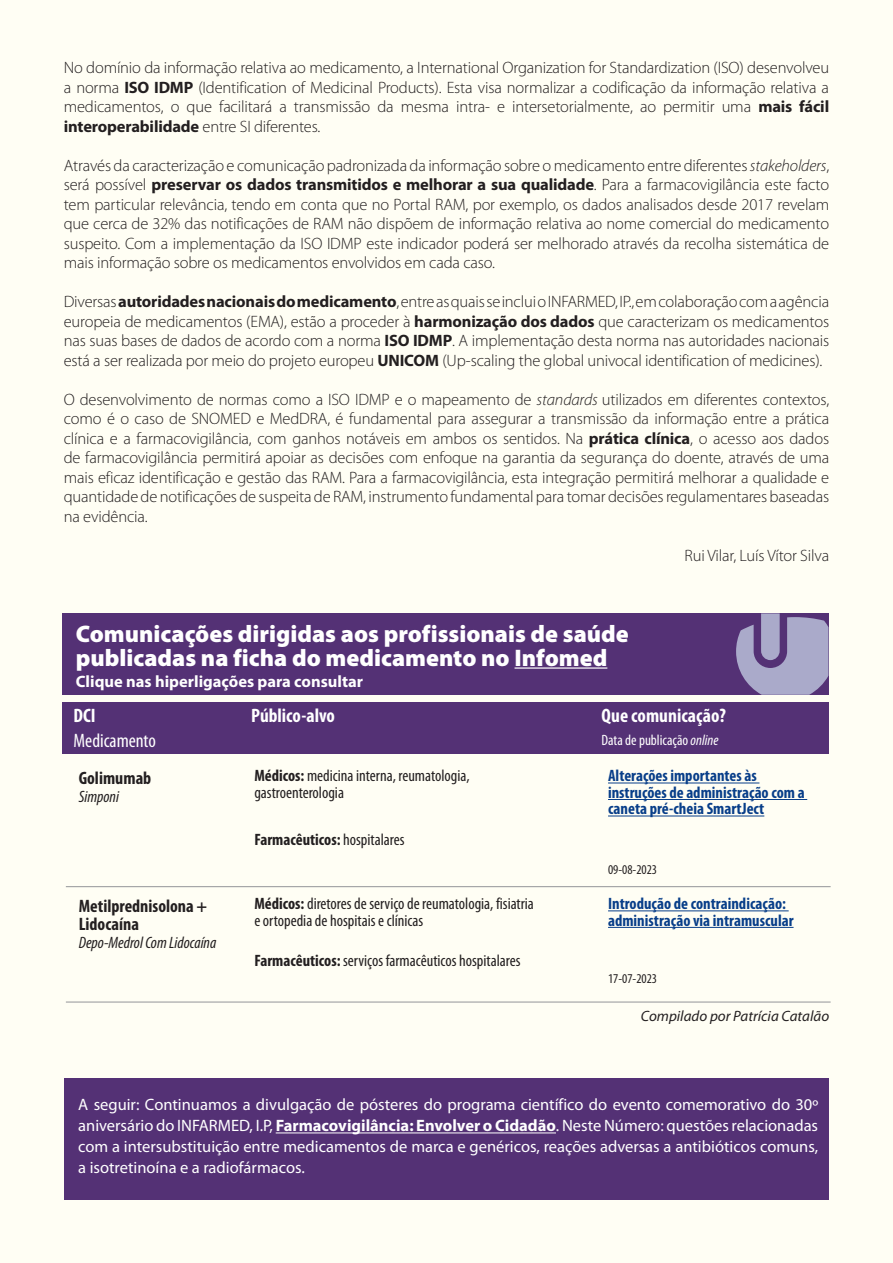
<style>
.page{position:relative;width:893px;height:1263px;background:#fffef4}
.page>*{position:absolute;margin:0;border:0;box-sizing:border-box;transform-origin:0 0}
.Título_Negrito{font:900 24px "Myriad Pro";color:#fff}
.Medicamento_DCI{font:700 condensed 19.5px "Myriad Pro";color:#fff}
.Público-alvo{font:700 condensed 19.5px "Myriad Pro";color:#fff}
.Medicamento{font:condensed 19.5px "Myriad Pro";color:#fff}
.DCI{font:700 condensed 19.5px "Myriad Pro";color:#fff}
.Medicamento_DCI-2{font:700 condensed 18px/18px "Myriad Pro";color:#231f20}
.Autor{font:300 16.5px/19.5px "Myriad Pro";letter-spacing:-.01em;color:#231f20;text-align:justify}
.Autor-2{font:16.5px/21px "Myriad Pro";color:#fff;text-align:justify}
.Médicos__Farmaceuticos__Doentes{font:condensed 16.5px/16.5px "Myriad Pro";color:#231f20}
.Materiais_com_link{font:700 condensed 16.5px/16.5px "Myriad Pro";color:#083e89}
.Medicamento_DCI-3{font:700 16.5px "Myriad Pro";color:#fff}
.Medicamento_DCI-4{font:italic condensed 16.5px "Myriad Pro";color:#231f20}
.Médicos__Farmaceuticos__Doentes-2{font:700 condensed 16.5px "Myriad Pro";color:#231f20}
.Autor-3{font:italic 15px "Myriad Pro";color:#231f20}
.Medicamento_DCI-5{font:condensed 15px "Myriad Pro";color:#fff}
.Data_de_Publicação_online{font:condensed 13.5px "Myriad Pro";color:#231f20}
.s1{font-weight:700}
.s2{font-style:italic}
.s3{font-weight:400}
</style>
<div class="page">
<div style="left:62px;top:613px;width:766px;height:82px;background:#543175"></div>
<hr style="left:515px;top:667px;width:92px;height:2px;background:#fff">
<svg style="left:736px;top:613px;width:92px;height:82px"></svg>
<div style="left:62px;top:702px;width:766px;height:51px;background:#543175"></div>
<hr style="left:608px;top:782px;width:151px;height:1px;background:#083e89">
<hr style="left:608px;top:799px;width:199px;height:1px;background:#083e89">
<hr style="left:608px;top:815px;width:156px;height:1px;background:#083e89">
<hr style="left:66px;top:886px;width:765px;height:1px;background:#939598">
<hr style="left:608px;top:910px;width:181px;height:1px;background:#083e89">
<hr style="left:608px;top:927px;width:186px;height:1px;background:#083e89">
<hr style="left:66px;top:1002px;width:765px;height:1px;background:#939598">
<div style="left:64px;top:1078px;width:765px;height:121px;background:#543175"></div>
<hr style="left:276px;top:1132px;width:280px;height:1px;background:#fff">
<p class="Autor" style="left:64px;top:58px;width:767px">No domínio da informação relativa ao medicamento, a International Organization for Standardization (ISO) desenvolveu a norma <span class="s1">ISO IDMP</span> (Identification of Medicinal Products). Esta visa normalizar a codificação da informação relativa a medicamentos, o que facilitará a transmissão da mesma intra- e intersetorialmente, ao permitir uma <span class="s1">mais fácil interoperabilidade</span> entre SI diferentes.</p>
<p class="Autor" style="left:64px;top:156px;width:767px">Através da caracterização e comunicação padronizada da informação sobre o medicamento entre diferentes <span class="s2">stakeholders</span>, será possível <span class="s1">preservar os dados transmitidos e melhorar a sua qualidade</span>. Para a farmacovigilância este facto tem particular relevância, tendo em conta que no Portal RAM, por exemplo, os dados analisados desde 2017 revelam que cerca de 32% das notificações de RAM não dispõem de informação relativa ao nome comercial do medicamento suspeito. Com a implementação da ISO IDMP este indicador poderá ser melhorado através da recolha sistemática de mais informação sobre os medicamentos envolvidos em cada caso.</p>
<p class="Autor" style="left:64px;top:292px;width:767px">Diversas <span class="s1">autoridades nacionais do medicamento</span>, entre as quais se inclui o INFARMED, IP., em colaboração com a agência europeia de medicamentos (EMA), estão a proceder à <span class="s1">harmonização dos dados</span> que caracterizam os medicamentos nas suas bases de dados de acordo com a norma <span class="s1">ISO IDMP</span>. A implementação desta norma nas autoridades nacionais está a ser realizada por meio do projeto europeu <span class="s1">UNICOM</span> (Up-scaling the global univocal identification of medicines).</p>
<p class="Autor" style="left:64px;top:390px;width:767px">O desenvolvimento de normas como a ISO IDMP e o mapeamento de <span class="s2">standards</span> utilizados em diferentes contextos, como é o caso de SNOMED e MedDRA, é fundamental para assegurar a transmissão da informação entre a prática clínica e a farmacovigilância, com ganhos notáveis em ambos os sentidos. Na <span class="s1">prática clínica</span>, o acesso aos dados de farmacovigilância permitirá apoiar as decisões com enfoque na garantia da segurança do doente, através de uma mais eficaz identificação e gestão das RAM. Para a farmacovigilância, esta integração permitirá melhorar a qualidade e quantidade de notificações de suspeita de RAM, instrumento fundamental para tomar decisões regulamentares baseadas na evidência.</p>
<p class="Autor" style="left:685px;top:546px;width:146px">Rui Vilar, Luís Vítor Silva</p>
<p class="Título_Negrito" style="left:76px;top:620px;width:554px">Comunicações dirigidas aos profissionais de saúde</p>
<p class="Título_Negrito" style="left:76px;top:644px;width:533px">publicadas na ficha do medicamento no Infomed</p>
<p class="Medicamento_DCI-3" style="left:76px;top:672px;width:289px">Clique nas hiperligações para consultar</p>
<p class="DCI" style="left:74px;top:704px;width:24px">DCI</p>
<p class="Medicamento" style="left:74px;top:730px;width:84px">Medicamento</p>
<p class="Público-alvo" style="left:251px;top:704px;width:85px">Público-alvo</p>
<p class="Medicamento_DCI" style="left:602px;top:704px;width:126px">Que comunicação?</p>
<p class="Medicamento_DCI-5" style="left:602px;top:732px;width:118px">Data de publicação <span class="s2">online</span></p>
<p class="Medicamento_DCI-2" style="left:79px;top:769px;width:74px">Golimumab</p>
<p class="Medicamento_DCI-4" style="left:79px;top:787px;width:42px">Simponi</p>
<p class="Medicamento_DCI-2" style="left:79px;top:897px;width:130px">Metilprednisolona +<br>Lidocaína</p>
<p class="Medicamento_DCI-4" style="left:79px;top:933px;width:139px">Depo-Medrol Com Lidocaína</p>
<p class="Médicos__Farmaceuticos__Doentes" style="left:254px;top:768px;width:217px"><span class="s1">Médicos:</span> medicina interna, reumatologia, gastroenterologia</p>
<p class="Médicos__Farmaceuticos__Doentes-2" style="left:254px;top:831px;width:152px">Farmacêuticos: <span class="s3">hospitalares</span></p>
<p class="Médicos__Farmaceuticos__Doentes" style="left:254px;top:896px;width:281px"><span class="s1">Médicos:</span> diretores de serviço de reumatologia, fisiatria e ortopedia de hospitais e clínicas</p>
<p class="Médicos__Farmaceuticos__Doentes" style="left:254px;top:953px;width:268px"><span class="s1">Farmacêuticos:</span> serviços farmacêuticos hospitalares</p>
<p class="Materiais_com_link" style="left:608px;top:768px;width:198px">Alterações importantes às instruções de administração com a caneta pré-cheia SmartJect</p>
<p class="Data_de_Publicação_online" style="left:608px;top:862px;width:51px">09-08-2023</p>
<p class="Materiais_com_link" style="left:608px;top:896px;width:187px">Introdução de contraindicação: administração via intramuscular</p>
<p class="Data_de_Publicação_online" style="left:608px;top:971px;width:51px">17-07-2023</p>
<p class="Autor-3" style="left:641px;top:1008px;width:190px">Compilado por Patrícia Catalão</p>
<p class="Autor-2" style="left:78px;top:1094px;width:741px">A seguir: Continuamos a divulgação de pósteres do programa científico do evento comemorativo do 30º aniversário do INFARMED, I.P, <span class="s1">Farmacovigilância: Envolver o Cidadão</span>. Neste Número: questões relacionadas com a intersubstituição entre medicamentos de marca e genéricos, reações adversas a antibióticos comuns, a isotretinoína e a radiofármacos.</p>
</div>
